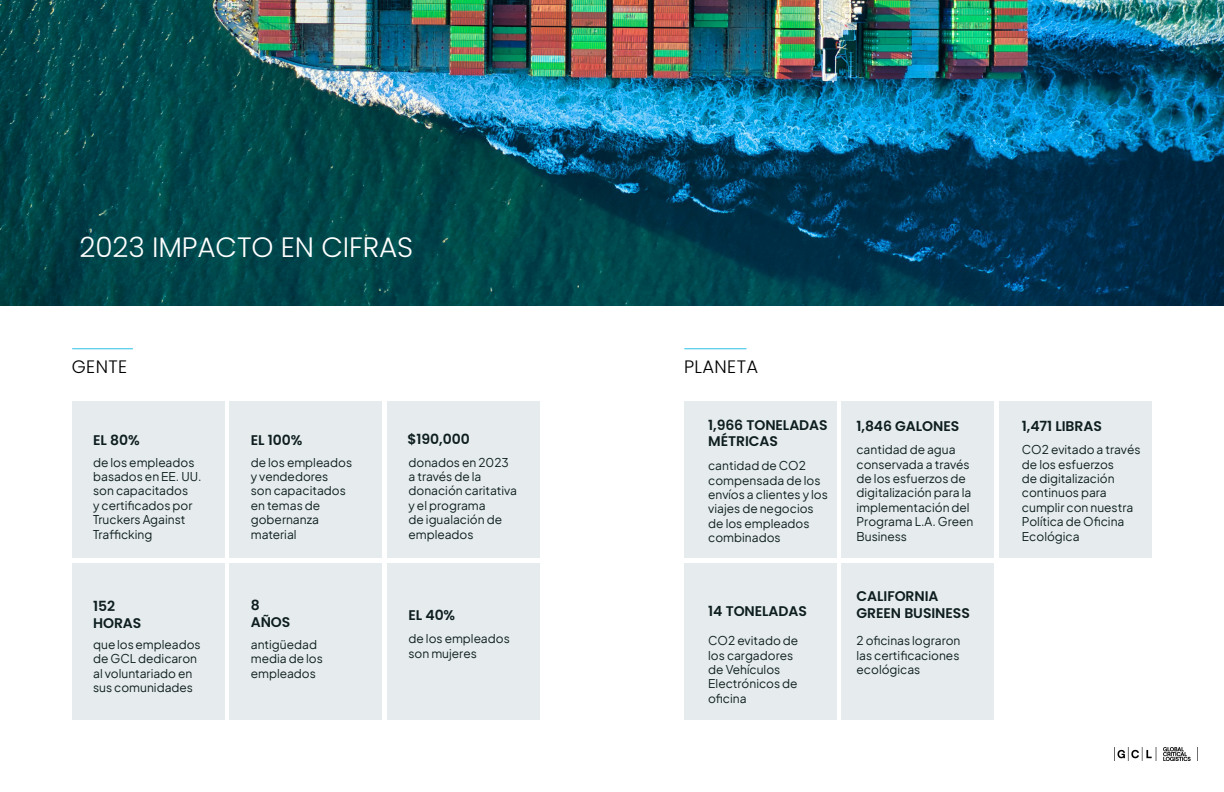
<style>
.page{position:relative;width:1224px;height:792px;background:#fff}
.page>*{position:absolute;margin:0;border:0;box-sizing:border-box;transform-origin:0 0}
.t1{font:300 28px "Poppins";letter-spacing:-.005em;color:#fff}
.t2{font:300 18px "Poppins";letter-spacing:.02em;color:#000001}
.t3{font:600 14px/16.8px "Poppins";letter-spacing:-.005em;color:#0e1e20}
.t4{font:12px/14.4px "Plus Jakarta Sans";color:#0e1e20}
</style>
<div class="page">
<img style="left:1114px;top:747px;width:84px;height:14px">
<img style="left:0;top:0;width:1224px;height:306px">
<div style="left:72px;top:401px;width:153px;height:157px;background:#e6eced"></div>
<div style="left:684px;top:401px;width:153px;height:157px;background:#e6eced"></div>
<div style="left:72px;top:563px;width:153px;height:157px;background:#e6eced"></div>
<div style="left:684px;top:563px;width:153px;height:157px;background:#e6eced"></div>
<div style="left:230px;top:401px;width:152px;height:157px;background:#e6eced"></div>
<div style="left:842px;top:401px;width:152px;height:157px;background:#e6eced"></div>
<div style="left:230px;top:563px;width:152px;height:157px;background:#e6eced"></div>
<div style="left:842px;top:563px;width:152px;height:157px;background:#e6eced"></div>
<div style="left:387px;top:401px;width:153px;height:157px;background:#e6eced"></div>
<div style="left:999px;top:401px;width:153px;height:157px;background:#e6eced"></div>
<div style="left:387px;top:563px;width:153px;height:157px;background:#e6eced"></div>
<hr style="left:72px;top:348px;width:61px;height:1px;background:#2ac1e8">
<hr style="left:684px;top:348px;width:62px;height:1px;background:#2ac1e8">
<p class="t1" style="left:80px;top:231px;width:335px">2023 IMPACTO EN CIFRAS</p>
<p class="t2" style="left:72px;top:356px;width:57px">GENTE</p>
<p class="t2" style="left:684px;top:356px;width:76px">PLANETA</p>
<p class="t3" style="left:93px;top:432px;width:48px">EL 80%</p>
<p class="t4" style="left:93px;top:454px;width:110px">de los empleados basados en EE. UU. son capacitados<br>y certificados por<br>Truckers Against<br>Trafficking</p>
<p class="t3" style="left:251px;top:432px;width:53px">EL 100%</p>
<p class="t3" style="left:408px;top:431px;width:64px">$190,000</p>
<p class="t4" style="left:251px;top:454px;width:103px">de los empleados y vendedores son capacitados en temas de gobernanza material</p>
<p class="t4" style="left:409px;top:454px;width:110px">donados en 2023 a través de la donación caritativa y el programa<br>de igualación de empleados</p>
<p class="t3" style="left:708px;top:416px;width:121px">1,966 TONELADAS<br>MÉTRICAS</p>
<p class="t3" style="left:857px;top:418px;width:104px">1,846 GALONES</p>
<p class="t4" style="left:857px;top:441px;width:118px">cantidad de agua conservada a través de los esfuerzos de digitalización para la implementación del<br>Programa L.A. Green<br>Business</p>
<p class="t4" style="left:708px;top:457px;width:121px">cantidad de CO2 compensada de los envíos a clientes y los viajes de negocios de los empleados combinados</p>
<p class="t3" style="left:93px;top:598px;width:50px">152<br>HORAS</p>
<p class="t3" style="left:251px;top:596px;width:41px">8<br>AÑOS</p>
<p class="t3" style="left:857px;top:588px;width:115px">CALIFORNIA<br>GREEN BUSINESS</p>
<p class="t3" style="left:409px;top:607px;width:48px">EL 40%</p>
<p class="t3" style="left:708px;top:603px;width:100px">14 TONELADAS</p>
<p class="t4" style="left:93px;top:636px;width:109px">que los empleados de GCL dedicaron al voluntariado en sus comunidades</p>
<p class="t4" style="left:409px;top:631px;width:103px">de los empleados son mujeres</p>
<p class="t4" style="left:251px;top:636px;width:74px">antigüedad media de los empleados</p>
<p class="t4" style="left:857px;top:632px;width:105px;text-align:justify">2 oficinas lograron las certificaciones ecológicas</p>
<p class="t4" style="left:708px;top:632px;width:92px">CO2 evitado de los cargadores de Vehículos<br>Electrónicos de oficina</p>
<p class="t3" style="left:1022px;top:418px;width:82px">1,471 LIBRAS</p>
<p class="t4" style="left:1022px;top:441px;width:120px">CO2 evitado a través de los esfuerzos<br>de digitalización continuos para cumplir con nuestra<br>Política de Oficina<br>Ecológica</p>
</div>
